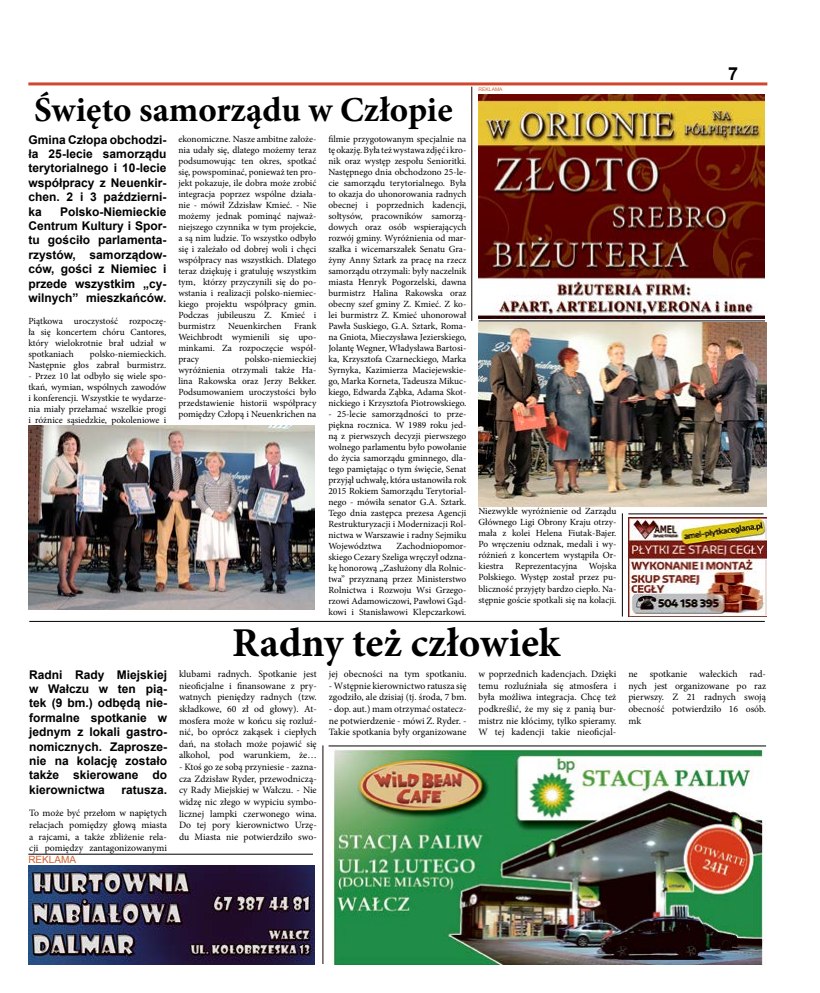
<style>
.page{position:relative;width:820px;height:993px;background:#fff}
.page>*{position:absolute;margin:0;border:0;box-sizing:border-box;transform-origin:0 0}
.t1{font:700 41px "Minion Pro";color:#000}
.t2{font:700 35px "Minion Pro";color:#000}
.t3{font:700 18px "Arial";color:#000}
.t4{font:700 12px/14.4px "Arial";color:#000;text-align:justify}
.t5{font:10px "Arial";color:#d36130}
.t6{font:9.7px/11.6px "Minion Pro";color:#000;text-align:justify}
.t7{font:9.4px/11px "Minion Pro";color:#000;text-align:justify}
.t8{font:5px "Arial";color:#d36130}
</style>
<div class="page">
<hr style="left:28px;top:82px;width:739px;height:3px;background:#d0472f">
<hr style="left:28px;top:853px;width:285px;height:1px;background:#000">
<hr style="left:328px;top:745px;width:437px;height:1px;background:#000">
<img style="left:28px;top:865px;width:287px;height:99px">
<hr style="left:322px;top:745px;width:1px;height:218px;background:#1a0300">
<img style="left:329px;top:749px;width:435px;height:215px">
<hr style="left:29px;top:620px;width:735px;height:1px;background:#000">
<hr style="left:478px;top:320px;width:286px;height:1px;background:#000">
<hr style="left:471px;top:87px;width:1px;height:234px;background:#1a0300">
<img style="left:478px;top:94px;width:286px;height:224px">
<img style="left:628px;top:517px;width:138px;height:99px">
<hr style="left:621px;top:513px;width:1px;height:103px;background:#000">
<hr style="left:628px;top:513px;width:135px;height:1px;background:#000">
<img style="left:478px;top:323px;width:288px;height:183px">
<img style="left:28px;top:425px;width:287px;height:184px">
<p class="t8" style="left:478px;top:86px;width:25px">REKLAMA</p>
<h2 class="t2" style="left:34px;top:85px;width:420px">Święto samorządu w Człopie</h2>
<p class="t4" style="left:28px;top:132px;width:139px">Gmina Człopa obchodzi&shy;ła 25-lecie samorządu terytorialnego i 10-lecie współpracy z Neuenkir&shy;chen. 2 i 3 październi&shy;ka</p>
<p class="t7" style="left:178px;top:133px;width:139px">ekonomiczne. Nasze ambitne założe&shy;nia udały się, dlatego możemy teraz podsumowując ten okres, spotkać się, powspominać, ponieważ ten pro&shy;jekt pokazuje, ile dobra może zrobić integracja poprzez wspólne działa&shy;nie - mówił Zdzisław Kmieć. - Nie możemy jednak pominąć najważ&shy;niejszego czynnika w tym projekcie, a są nim ludzie. To wszystko odbyło się i zależało od dobrej woli i chęci współpracy nas wszystkich. Dlatego teraz dziękuję i gratuluję wszystkim tym, którzy przyczynili się do po&shy;wstania i realizacji polsko-niemiec&shy;kiego projektu współpracy gmin.<br>Podczas jubileuszu Z. Kmieć i burmistrz</p>
<p class="t7" style="left:328px;top:133px;width:139px">filmie przygotowanym specjalnie na tę okazję. Była też wystawa zdjęć i kro&shy;nik oraz występ zespołu Senioritki.<br>Następnego dnia obchodzono 25-le&shy;cie samorządu terytorialnego. Była to okazja do uhonorowania radnych obecnej i poprzednich kadencji, sołtysów, pracowników samorzą&shy;dowych oraz osób wspierających rozwój gminy. Wyróżnienia od mar&shy;szałka i wicemarszałek Senatu Gra&shy;żyny Anny Sztark za pracę na rzecz samorządu otrzymali: były naczelnik miasta Henryk Pogorzelski, dawna burmistrz Halina Rakowska oraz obecny szef gminy Z. Kmieć. Z ko&shy;lei burmistrz Z. Kmieć uhonorował Pawła Suskiego, G.A. Sztark, Roma&shy;na Gniota, Mieczysława Jezierskiego, Jolantę Wegner, Władysława Bartosi&shy;ka, Krzysztofa Czarneckiego, Marka Syrnyka, Kazimierza Maciejewskie&shy;go, Marka Korneta, Tadeusza Mikuc&shy;kiego, Edwarda Ząbka, Adama Skot&shy;nickiego i Krzysztofa Piotrowskiego.</p>
<p class="t7" style="left:328px;top:408px;width:139px">- 25-lecie samorządności to prze&shy;piękna rocznica. W 1989 roku jed&shy;ną z pierwszych decyzji pierwszego wolnego parlamentu było powołanie do życia samorządu gminnego, dla&shy;tego pamiętając o tym święcie, Senat przyjął uchwałę, która ustanowiła rok 2015 Rokiem Samorządu Terytorial&shy;nego - mówiła senator G.A. Sztark.<br>Tego dnia zastępca prezesa Agencji Restrukturyzacji i Modernizacji Rol&shy;nictwa w Warszawie i radny Sejmiku Województwa</p>
<p class="t4" style="left:28px;top:204px;width:139px;text-indent:32px">Polsko-Niemieckie Centrum Kultury i Spor&shy;tu gościło parlamenta&shy;rzystów, samorządow&shy;ców, gości z Niemiec i przede wszystkim „cy&shy;wilnych” mieszkańców.</p>
<p class="t7" style="left:28px;top:315px;width:139px">Piątkowa uroczystość rozpoczę&shy;ła się koncertem chóru Cantores, który wielokrotnie brał udział w spotkaniach</p>
<p class="t7" style="left:178px;top:320px;width:139px;text-indent:116px">Frank Weichbrodt wymienili się upo&shy;minkami. Za rozpoczęcie współ&shy;pracy</p>
<p class="t7" style="left:228px;top:320px;width:55px">Neuenkirchen</p>
<p class="t7" style="left:28px;top:348px;width:139px;text-align:right">polsko-niemieckich.<br>Następnie głos zabrał burmistrz.</p>
<p class="t7" style="left:28px;top:370px;width:139px">- Przez 10 lat odbyło się wiele spo&shy;tkań, wymian, wspólnych zawodów i konferencji. Wszystkie te wydarze&shy;nia miały przełamać wszelkie progi i różnice sąsiedzkie, pokoleniowe i</p>
<p class="t7" style="left:178px;top:353px;width:139px;text-indent:66px">polsko-niemieckiej wyróżnienia otrzymali także Ha&shy;lina Rakowska oraz Jerzy Bekker.<br>Podsumowaniem uroczystości było przedstawienie historii współpracy pomiędzy Człopą i Neuenkrichen na</p>
<p class="t7" style="left:478px;top:506px;width:139px">Niezwykłe wyróżnienie od Zarządu Głównego Ligi Obrony Kraju otrzy&shy;mała z kolei Helena Fiutak-Bajer.<br>Po wręczeniu odznak, medali i wy&shy;różnień z koncertem wystąpiła Or&shy;kiestra Reprezentacyjna Wojska Polskiego. Występ został przez pu&shy;bliczność przyjęty bardzo ciepło. Na&shy;stępnie goście spotkali się na kolacji.</p>
<h1 class="t1" style="left:232px;top:613px;width:329px">Radny też człowiek</h1>
<p class="t7" style="left:328px;top:540px;width:139px;text-indent:68px">Zachodniopomor&shy;skiego Cezary Szeliga wręczył odzna&shy;kę honorową „Zasłużony dla Rolnic&shy;twa” przyznaną przez Ministerstwo Rolnictwa i Rozwoju Wsi Grzego&shy;rzowi Adamowiczowi, Pawłowi Gąd&shy;kowi i Stanisławowi Klepczarkowi.</p>
<h3 class="t3" style="left:727px;top:62px;width:12px">7</h3>
<p class="t4" style="left:29px;top:667px;width:139px">Radni Rady Miejskiej w Wałczu w ten pią&shy;tek (9 bm.) odbędą nie&shy;formalne spotkanie w jednym z lokali gastro&shy;nomicznych. Zaprosze&shy;nie na kolację zostało także skierowane do kierownictwa</p>
<p class="t4" style="left:122px;top:782px;width:47px">ratusza.</p>
<p class="t6" style="left:29px;top:807px;width:139px">To może być przełom w napiętych relacjach pomiędzy głową miasta a rajcami, a także zbliżenie rela&shy;cji pomiędzy zantagonizowanymi</p>
<p class="t5" style="left:28px;top:852px;width:49px">REKLAMA</p>
<p class="t6" style="left:179px;top:667px;width:139px">klubami radnych. Spotkanie jest nieoficjalne i finansowane z pry&shy;watnych pieniędzy radnych (tzw. składkowe, 60 zł od głowy). At&shy;mosfera może w końcu się rozluź&shy;nić, bo oprócz zakąsek i ciepłych dań, na stołach może pojawić się alkohol, pod warunkiem, że…</p>
<p class="t6" style="left:179px;top:761px;width:139px">- Ktoś go ze sobą przyniesie - zazna&shy;cza Zdzisław Ryder, przewodniczą&shy;cy Rady Miejskiej w Wałczu. - Nie widzę nic złego w wypiciu symbo&shy;licznej lampki czerwonego wina.<br>Do tej pory kierownictwo Urzę&shy;du Miasta nie potwierdziło swo-</p>
<p class="t6" style="left:328px;top:667px;width:139px">jej obecności na tym spotkaniu.</p>
<p class="t6" style="left:328px;top:679px;width:139px">- Wstępnie kierownictwo ratusza się zgodziło, ale dzisiaj (tj. środa, 7 bm.</p>
<p class="t6" style="left:328px;top:702px;width:139px">- dop. aut.) mam otrzymać ostatecz&shy;ne potwierdzenie - mówi Z. Ryder. - Takie spotkania były organizowane</p>
<p class="t6" style="left:478px;top:667px;width:139px">w poprzednich kadencjach. Dzięki temu rozluźniała się atmosfera i była możliwa integracja. Chcę też podkreślić, że my się z panią bur&shy;mistrz nie kłócimy, tylko spieramy.<br>W tej kadencji takie nieoficjal-</p>
<p class="t6" style="left:628px;top:667px;width:139px">ne spotkanie wałeckich rad&shy;nych jest organizowane po raz pierwszy. Z 21 radnych swoją obecność potwierdziło 16 osób. mk</p>
</div>
